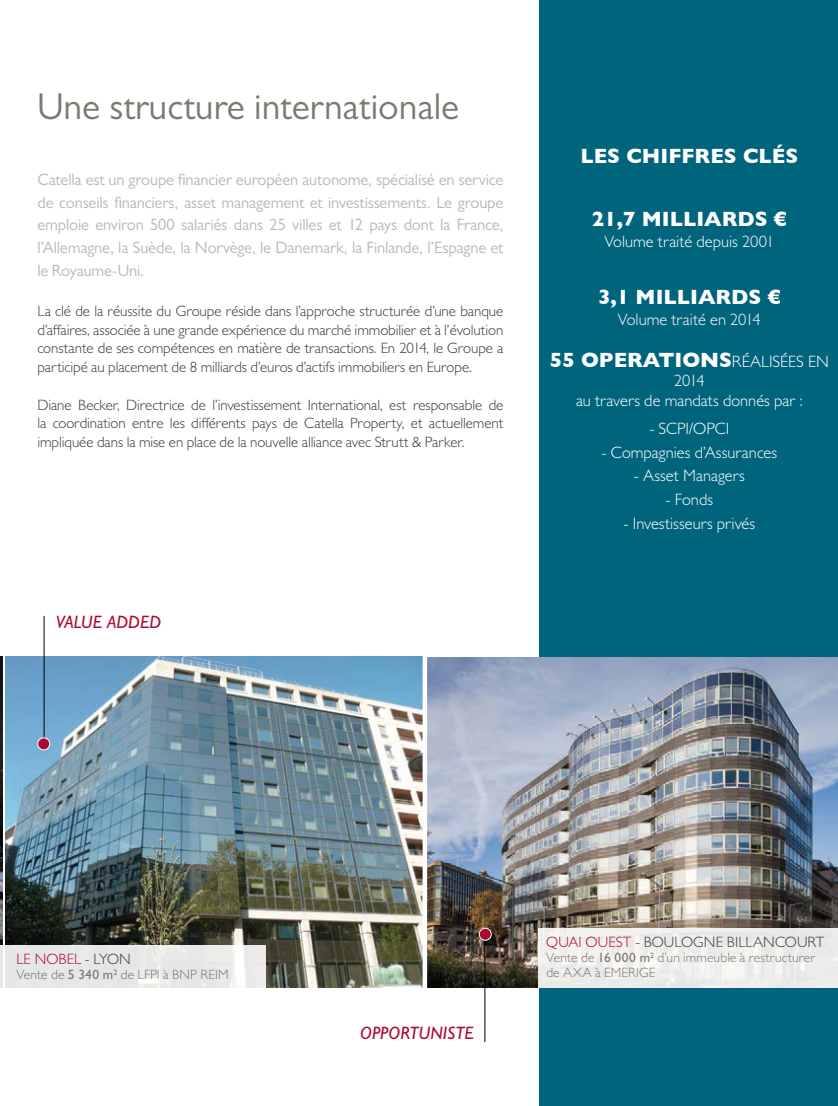
<style>
.page{position:relative;width:838px;height:1106px;background:#fff}
.page>*{position:absolute;margin:0;border:0;box-sizing:border-box;transform-origin:0 0}
.t1{font:37.5px "Gill Sans MT Pro";color:#7c7970}
.t2{font:700 21px "Gill Sans";color:#fff}
.t3{font:italic 500 18px "Gill Sans MT Pro";letter-spacing:.005em;color:#aa0a2f}
.t4{font:16.5px/22.5px "Gill Sans MT Pro";letter-spacing:-.01em;color:#bcb8b2;text-align:justify}
.t5{font:300 16.5px/19.5px "Gill Sans MT Pro";color:#fff;text-align:center}
.t6{font:300 15px/18.8px "Gill Sans MT Pro";letter-spacing:-.005em;color:#3c3a36;text-align:justify}
.t7{font:300 15px "Gill Sans MT Pro";letter-spacing:.01em;color:#3c3c3b}
.t8{font:300 15px "Gill Sans MT Pro";letter-spacing:.005em;color:#aa0a2f}
.t9{font:300 13.5px/15px "Gill Sans MT Pro";letter-spacing:.01em;color:#7b7771}
.s1{font-family:"Gill Sans MT Pro";font-weight:300;font-size:16.5px}
.s2{color:#3c3c3b}
.s3{font-weight:500}
.s4{color:#aa0a2f}
</style>
<div class="page">
<img style="left:0;top:656px;width:2px;height:289px">
<img style="left:6px;top:657px;width:416px;height:330px">
<div style="left:539px;top:0;width:299px;height:1106px;background:#00647d"></div>
<img style="left:427px;top:657px;width:411px;height:330px">
<div style="left:538px;top:928px;width:300px;height:59px;background:#eeedec"></div>
<svg style="left:0;top:945px;width:265px;height:43px;background:#e9e9e8"></svg>
<hr style="left:44px;top:616px;width:1px;height:128px;background:#000">
<div style="left:38px;top:738px;width:12px;height:12px;background:#aa0a2f;border-radius:50%"></div>
<div style="left:37px;top:737px;width:13px;height:13px;border:1px solid #fff;border-radius:50%"></div>
<hr style="left:484px;top:934px;width:1px;height:108px;background:#000">
<div style="left:479px;top:928px;width:12px;height:12px;background:#aa0a2f;border-radius:50%"></div>
<div style="left:479px;top:928px;width:12px;height:12px;border:1px solid #fff;border-radius:50%"></div>
<h1 class="t1" style="left:37px;top:84px;width:423px">Une structure internationale</h1>
<p class="t4" style="left:37px;top:168px;width:467px">Catella est un groupe financier européen autonome, spécialisé en service de conseils financiers, asset management et investissements. Le groupe emploie environ 500 salariés dans 25 villes et 12 pays dont la France, l’Allemagne, la Suède, la Norvège, le Danemark, la Finlande, l’Espagne et le Royaume-Uni.</p>
<p class="t6" style="left:37px;top:301px;width:467px">La clé de la réussite du Groupe réside dans l’approche structurée d’une banque d’affaires, associée à une grande expérience du marché immobilier et à l’évolution constante de ses compétences en matière de transactions. En 2014, le Groupe a participé au placement de 8 milliards d’euros d’actifs immobiliers en Europe.</p>
<p class="t6" style="left:37px;top:395px;width:467px">Diane Becker, Directrice de l’investissement International, est responsable de la coordination entre les différents pays de Catella Property, et actuellement impliquée dans la mise en place de la nouvelle alliance avec Strutt &amp; Parker.</p>
<p class="t3" style="left:56px;top:611px;width:107px">VALUE ADDED</p>
<h2 class="t2" style="left:580px;top:139px;width:219px">LES CHIFFRES CLÉS</h2>
<h2 class="t2" style="left:592px;top:202px;width:197px">21,7 MILLIARDS €</h2>
<p class="t5" style="left:604px;top:231px;width:171px">Volume traité depuis 2001</p>
<h2 class="t2" style="left:598px;top:280px;width:184px">3,1 MILLIARDS €</h2>
<p class="t5" style="left:618px;top:309px;width:144px">Volume traité en 2014</p>
<h2 class="t2" style="left:550px;top:343px;width:280px">55 OPERATIONS<span class="s1">RÉALISÉES EN</span></h2>
<p class="t5" style="left:576px;top:371px;width:228px">2014<br>au travers de mandats donnés par :</p>
<p class="t5" style="left:649px;top:418px;width:82px">- SCPI/OPCI</p>
<p class="t5" style="left:601px;top:442px;width:177px">- Compagnies d’Assurances</p>
<p class="t5" style="left:634px;top:466px;width:113px">- Asset Managers</p>
<p class="t5" style="left:665px;top:489px;width:49px">- Fonds</p>
<p class="t5" style="left:623px;top:513px;width:133px">- Investisseurs privés</p>
<p class="t8" style="left:16px;top:950px;width:116px">LE NOBEL <span class="s2">- LYON</span></p>
<p class="t9" style="left:16px;top:967px;width:214px">Vente de <span class="s3">5 340 m</span><sup>2</sup> de LFPI à BNP REIM</p>
<p class="t3" style="left:360px;top:1022px;width:115px">OPPORTUNISTE</p>
<p class="t7" style="left:546px;top:933px;width:280px"><span class="s4">QUAI OUEST</span> - BOULOGNE BILLANCOURT</p>
<p class="t9" style="left:546px;top:950px;width:271px">Vente de <span class="s3">16 000 m</span><sup>2</sup> d’un immeuble à restructurer de AXA à EMERIGE</p>
</div>
